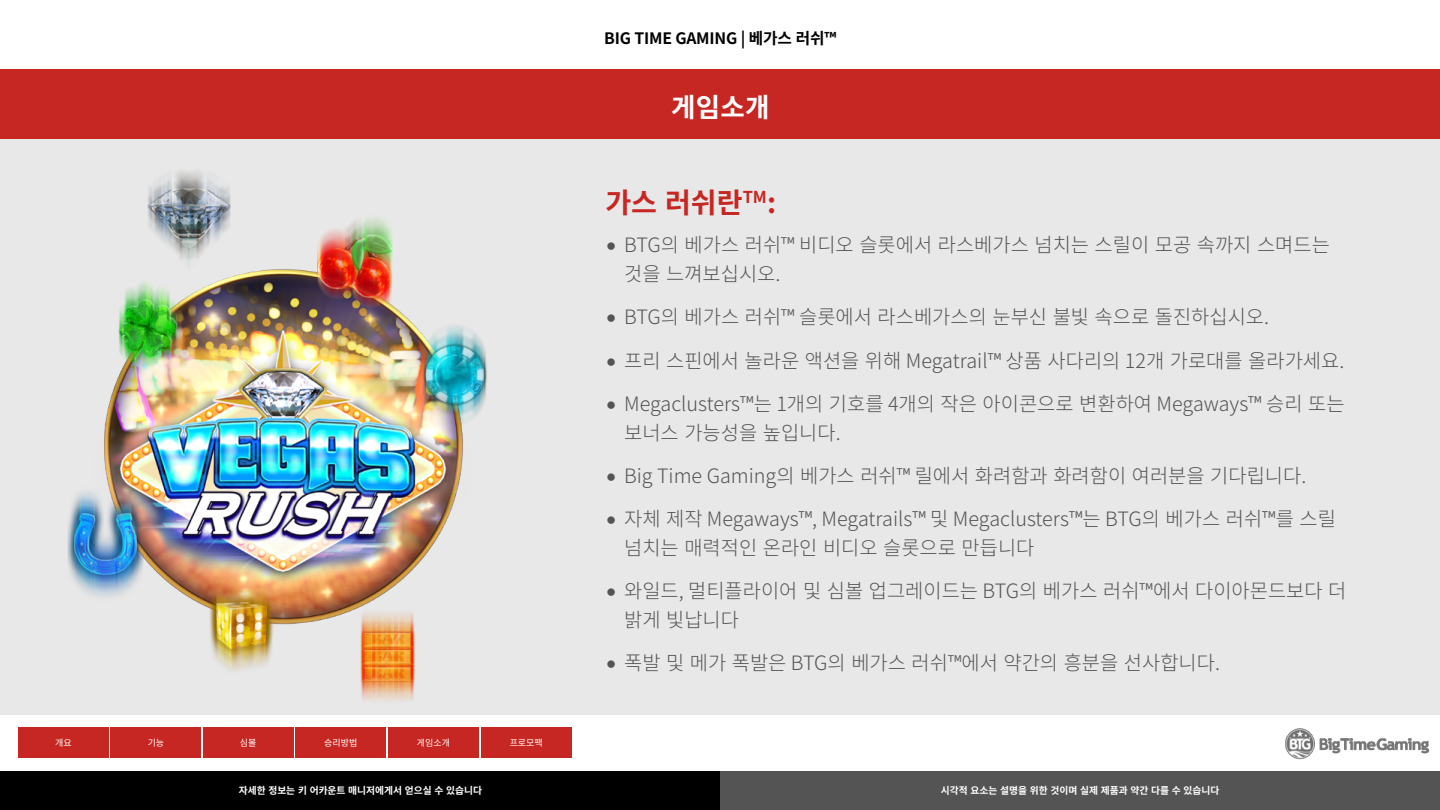
<style>
.page{position:relative;width:1440px;height:810px;background:#fff}
.page>*{position:absolute;margin:0;border:0;box-sizing:border-box;transform-origin:0 0}
.t1{font:700 28.12px "Noto Sans CJ Ktc";color:#c72722}
.t2{font:700 26.55px "Noto Sans CJ Ktc";color:#fff}
.t3{font:300 19.8px/28.5px "Noto Sans CJ Ktc";color:#545454}
.t4{font:700 15.75px "Noto Sans CJ Ktc";letter-spacing:-.01em;color:#000}
.t5{font:700 9.75px "Noto Sans CJ Ktc";color:#fff}
.t6{font:9px "Noto Sans CJ Ktc";color:#fff}
.s1{font-family:"Lato";font-weight:400}
</style>
<div class="page">
<div style="left:0;top:138px;width:1440px;height:576px;background:#e8e8e8"></div>
<img style="left:1285px;top:728px;width:145px;height:32px">
<img style="left:67px;top:171px;width:420px;height:530px">
<div style="left:0;top:69px;width:1440px;height:69px;background:#c72722"></div>
<div style="left:18px;top:728px;width:91px;height:30px;background:#c72722"></div>
<div style="left:111px;top:728px;width:90px;height:30px;background:#c72722"></div>
<div style="left:203px;top:728px;width:90px;height:30px;background:#c72722"></div>
<div style="left:296px;top:728px;width:90px;height:30px;background:#c72722"></div>
<div style="left:388px;top:728px;width:91px;height:30px;background:#c72722"></div>
<div style="left:481px;top:728px;width:90px;height:30px;background:#c72722"></div>
<div style="left:0;top:771px;width:720px;height:39px;background:#000"></div>
<div style="left:720px;top:771px;width:720px;height:39px;background:#545454"></div>
<p class="t4" style="left:604px;top:29px;width:234px">BIG TIME GAMING | 베가스 러쉬™</p>
<h2 class="t2" style="left:671px;top:92px;width:100px">게임소개</h2>
<h1 class="t1" style="left:605px;top:187px;width:172px">가스 러쉬란<sup>TM</sup>:</h1>
<p class="t6" style="left:55px;top:738px;width:18px">개요</p>
<p class="t6" style="left:148px;top:738px;width:18px">기능</p>
<p class="t6" style="left:240px;top:738px;width:18px">심볼</p>
<p class="t6" style="left:324px;top:738px;width:35px">승리방법</p>
<p class="t6" style="left:417px;top:738px;width:35px">게임소개</p>
<p class="t6" style="left:510px;top:738px;width:35px">프로모팩</p>
<p class="t3" style="left:624px;top:231px;width:707px;text-indent:-19px"><span class="s1">•</span> BTG의 베가스 러쉬™ 비디오 슬롯에서 라스베가스 넘치는 스릴이 모공 속까지 스며드는 것을 느껴보십시오.</p>
<p class="t3" style="left:605px;top:303px;width:665px"><span class="s1">•</span> BTG의 베가스 러쉬™ 슬롯에서 라스베가스의 눈부신 불빛 속으로 돌진하십시오.</p>
<p class="t3" style="left:605px;top:347px;width:740px"><span class="s1">•</span> 프리 스핀에서 놀라운 액션을 위해 Megatrail™ 상품 사다리의 12개 가로대를 올라가세요.</p>
<p class="t3" style="left:624px;top:390px;width:722px;text-indent:-19px"><span class="s1">•</span> Megaclusters™는 1개의 기호를 4개의 작은 아이콘으로 변환하여 Megaways™ 승리 또는 보너스 가능성을 높입니다.</p>
<p class="t3" style="left:605px;top:462px;width:702px"><span class="s1">•</span> Big Time Gaming의 베가스 러쉬™ 릴에서 화려함과 화려함이 여러분을 기다립니다.</p>
<p class="t3" style="left:624px;top:505px;width:713px;text-indent:-19px"><span class="s1">•</span> 자체 제작 Megaways™, Megatrails™ 및 Megaclusters™는 BTG의 베가스 러쉬™를 스릴 넘치는 매력적인 온라인 비디오 슬롯으로 만듭니다</p>
<p class="t3" style="left:624px;top:577px;width:724px;text-indent:-19px"><span class="s1">•</span> 와일드, 멀티플라이어 및 심볼 업그레이드는 BTG의 베가스 러쉬™에서 다이아몬드보다 더 밝게 빛납니다</p>
<p class="t3" style="left:605px;top:649px;width:616px"><span class="s1">•</span> 폭발 및 메가 폭발은 BTG의 베가스 러쉬™에서 약간의 흥분을 선사합니다.</p>
<p class="t5" style="left:239px;top:785px;width:245px">자세한 정보는 키 어카운트 매니저에게서 얻으실 수 있습니다</p>
<p class="t5" style="left:941px;top:785px;width:280px">시각적 요소는 설명을 위한 것이며 실제 제품과 약간 다를 수 있습니다</p>
</div>
